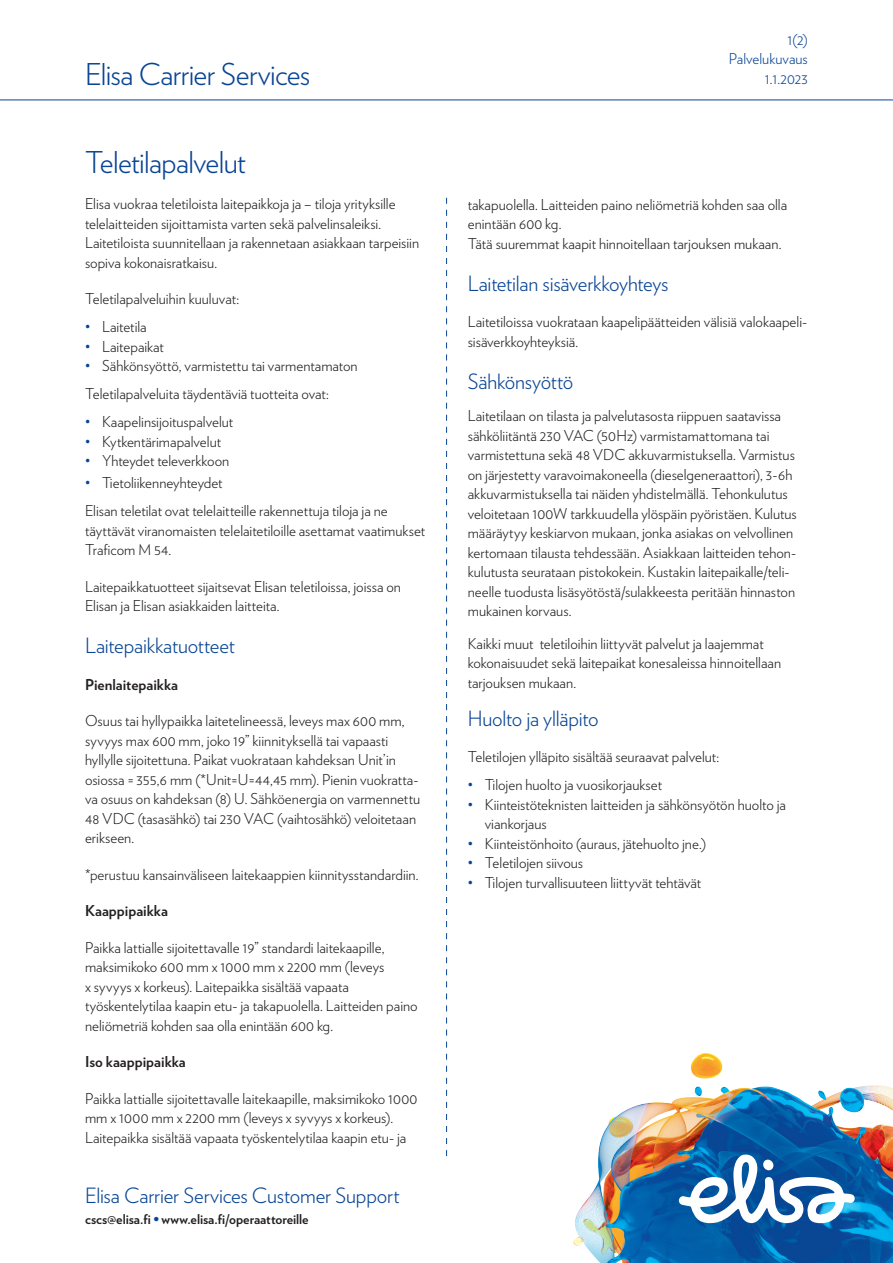
<style>
.page{position:relative;width:893px;height:1263px;background:#fff}
.page>*{position:absolute;margin:0;border:0;box-sizing:border-box;transform-origin:0 0}
.Otsikko{font:300 30px "Verlag";letter-spacing:-.02em;color:#094594}
.Välitotsikko{font:300 21px "Verlag";letter-spacing:-.01em;color:#094594}
.Leipis{font:300 15px/19.5px "Verlag";color:#231f20}
.Kuvaotsikko{font:300 15px/19.5px "Verlag";color:#231f20}
.Leipis-2{font:700 15px "Verlag";color:#231f20}
.t1{font:300 15px/19.5px "Verlag";color:#094594;text-align:right}
.t2{font:700 13.5px "Verlag";letter-spacing:-.005em;color:#231f20}
.s1{color:#094594}
</style>
<div class="page">
<hr style="left:0;top:100px;width:893px;height:1px;background:#094594">
<img style="left:446px;top:1018px;width:447px;height:245px">
<svg style="left:679px;top:1154px;width:176px;height:69px"></svg>
<svg style="left:446px;top:198px;width:1px;height:958px"></svg>
<h1 class="Otsikko" style="left:85px;top:52px;width:227px">Elisa Carrier Services</h1>
<p class="Otsikko" style="left:85px;top:140px;width:162px">Teletilapalvelut</p>
<p class="Leipis" style="left:85px;top:193px;width:336px">Elisa vuokraa teletiloista laitepaikkoja ja – tiloja yrityksille telelaitteiden sijoittamista varten sekä palvelinsaleiksi.<br>Laitetiloista suunnitellaan ja rakennetaan asiakkaan tarpeisiin sopiva kokonaisratkaisu.</p>
<p class="Leipis" style="left:85px;top:288px;width:156px">Teletilapalveluihin kuuluvat:</p>
<p class="Leipis" style="left:85px;top:316px;width:63px"><span class="s1">•</span> Laitetila</p>
<p class="Leipis" style="left:85px;top:336px;width:80px"><span class="s1">•</span> Laitepaikat</p>
<p class="Leipis" style="left:85px;top:355px;width:274px"><span class="s1">•</span> Sähkönsyöttö, varmistettu tai varmentamaton</p>
<p class="Leipis" style="left:85px;top:383px;width:245px">Teletilapalveluita täydentäviä tuotteita ovat:</p>
<p class="Leipis" style="left:85px;top:411px;width:150px"><span class="s1">•</span> Kaapelinsijoituspalvelut</p>
<p class="Leipis" style="left:85px;top:431px;width:138px"><span class="s1">•</span> Kytkentärimapalvelut</p>
<p class="Leipis" style="left:85px;top:450px;width:146px"><span class="s1">•</span> Yhteydet televerkkoon</p>
<p class="Leipis" style="left:85px;top:472px;width:139px"><span class="s1">•</span> Tietoliikenneyhteydet</p>
<p class="Leipis" style="left:85px;top:500px;width:342px">Elisan teletilat ovat telelaitteille rakennettuja tiloja ja ne täyttävät viranomaisten telelaitetiloille asettamat vaatimukset<br>Traficom M 54.</p>
<p class="Leipis" style="left:85px;top:575px;width:318px">Laitepaikkatuotteet sijaitsevat Elisan teletiloissa, joissa on<br>Elisan ja Elisan asiakkaiden laitteita.</p>
<p class="Välitotsikko" style="left:85px;top:630px;width:151px">Laitepaikkatuotteet</p>
<p class="Leipis-2" style="left:85px;top:672px;width:94px">Pienlaitepaikka</p>
<p class="Kuvaotsikko" style="left:85px;top:710px;width:337px">Osuus tai hyllypaikka laitetelineessä, leveys max 600 mm, syvyys max 600 mm, joko 19” kiinnityksellä tai vapaasti hyllylle sijoitettuna. Paikat vuokrataan kahdeksan Unit’in osiossa = 355,6 mm (*Unit=U=44,45 mm). Pienin vuokratta&shy;va osuus on kahdeksan (8) U. Sähköenergia on varmennettu 48 VDC (tasasähkö) tai 230 VAC (vaihtosähkö) veloitetaan erikseen.</p>
<p class="Leipis" style="left:85px;top:864px;width:335px">*perustuu kansainväliseen laitekaappien kiinnitysstandardiin.</p>
<p class="Leipis-2" style="left:85px;top:899px;width:84px">Kaappipaikka</p>
<p class="Kuvaotsikko" style="left:85px;top:937px;width:334px">Paikka lattialle sijoitettavalle 19” standardi laitekaapille, maksimikoko 600 mm x 1000 mm x 2200 mm (leveys<br>x syvyys x korkeus). Laitepaikka sisältää vapaata työskentelytilaa kaapin etu- ja takapuolella. Laitteiden paino neliömetriä kohden saa olla enintään 600 kg.</p>
<p class="Leipis-2" style="left:85px;top:1050px;width:102px">Iso kaappipaikka</p>
<p class="Kuvaotsikko" style="left:85px;top:1088px;width:334px">Paikka lattialle sijoitettavalle laitekaapille, maksimikoko 1000 mm x 1000 mm x 2200 mm (leveys x syvyys x korkeus).<br>Laitepaikka sisältää vapaata työskentelytilaa kaapin etu- ja</p>
<h2 class="Välitotsikko" style="left:85px;top:1180px;width:316px">Elisa Carrier Services Customer Support</h2>
<p class="t2" style="left:85px;top:1209px;width:225px">cscs@elisa.fi <span class="s1">•</span> www.elisa.fi/operaattoreille</p>
<p class="t1" style="left:729px;top:29px;width:81px">1(2)<br>Palvelukuvaus</p>
<p class="t1" style="left:765px;top:68px;width:45px">1.1.2023</p>
<p class="Kuvaotsikko" style="left:468px;top:194px;width:321px">takapuolella. Laitteiden paino neliömetriä kohden saa olla enintään 600 kg.<br>Tätä suuremmat kaapit hinnoitellaan tarjouksen mukaan.</p>
<p class="Välitotsikko" style="left:468px;top:268px;width:202px">Laitetilan sisäverkkoyhteys</p>
<p class="Leipis" style="left:468px;top:311px;width:341px">Laitetiloissa vuokrataan kaapelipäätteiden välisiä valokaapeli&shy;sisäverkkoyhteyksiä.</p>
<p class="Välitotsikko" style="left:468px;top:366px;width:107px">Sähkönsyöttö</p>
<p class="Leipis" style="left:468px;top:405px;width:331px">Laitetilaan on tilasta ja palvelutasosta riippuen saatavissa sähköliitäntä 230 VAC (50Hz) varmistamattomana tai varmistettuna sekä 48 VDC akkuvarmistuksella. Varmistus on järjestetty varavoimakoneella (dieselgeneraattori), 3-6h akkuvarmistuksella tai näiden yhdistelmällä. Tehonkulutus veloitetaan 100W tarkkuudella ylöspäin pyöristäen. Kulutus määräytyy keskiarvon mukaan, jonka asiakas on velvollinen kertomaan tilausta tehdessään. Asiakkaan laitteiden tehon&shy;kulutusta seurataan pistokokein. Kustakin laitepaikalle/teli&shy;neelle tuodusta lisäsyötöstä/sulakkeesta peritään hinnaston mukainen korvaus.</p>
<p class="Leipis" style="left:468px;top:633px;width:315px">Kaikki muut teletiloihin liittyvät palvelut ja laajemmat kokonaisuudet sekä laitepaikat konesaleissa hinnoitellaan tarjouksen mukaan.</p>
<p class="Välitotsikko" style="left:468px;top:703px;width:132px">Huolto ja ylläpito</p>
<p class="Leipis" style="left:468px;top:746px;width:253px">Teletilojen ylläpito sisältää seuraavat palvelut:</p>
<p class="Leipis" style="left:468px;top:774px;width:196px"><span class="s1">•</span> Tilojen huolto ja vuosikorjaukset</p>
<p class="Leipis" style="left:485px;top:794px;width:303px;text-indent:-17px"><span class="s1">•</span> Kiinteistöteknisten laitteiden ja sähkönsyötön huolto ja viankorjaus</p>
<p class="Leipis" style="left:468px;top:833px;width:240px"><span class="s1">•</span> Kiinteistönhoito (auraus, jätehuolto jne.)</p>
<p class="Leipis" style="left:468px;top:852px;width:117px"><span class="s1">•</span> Teletilojen siivous</p>
<p class="Leipis" style="left:468px;top:872px;width:235px"><span class="s1">•</span> Tilojen turvallisuuteen liittyvät tehtävät</p>
</div>
